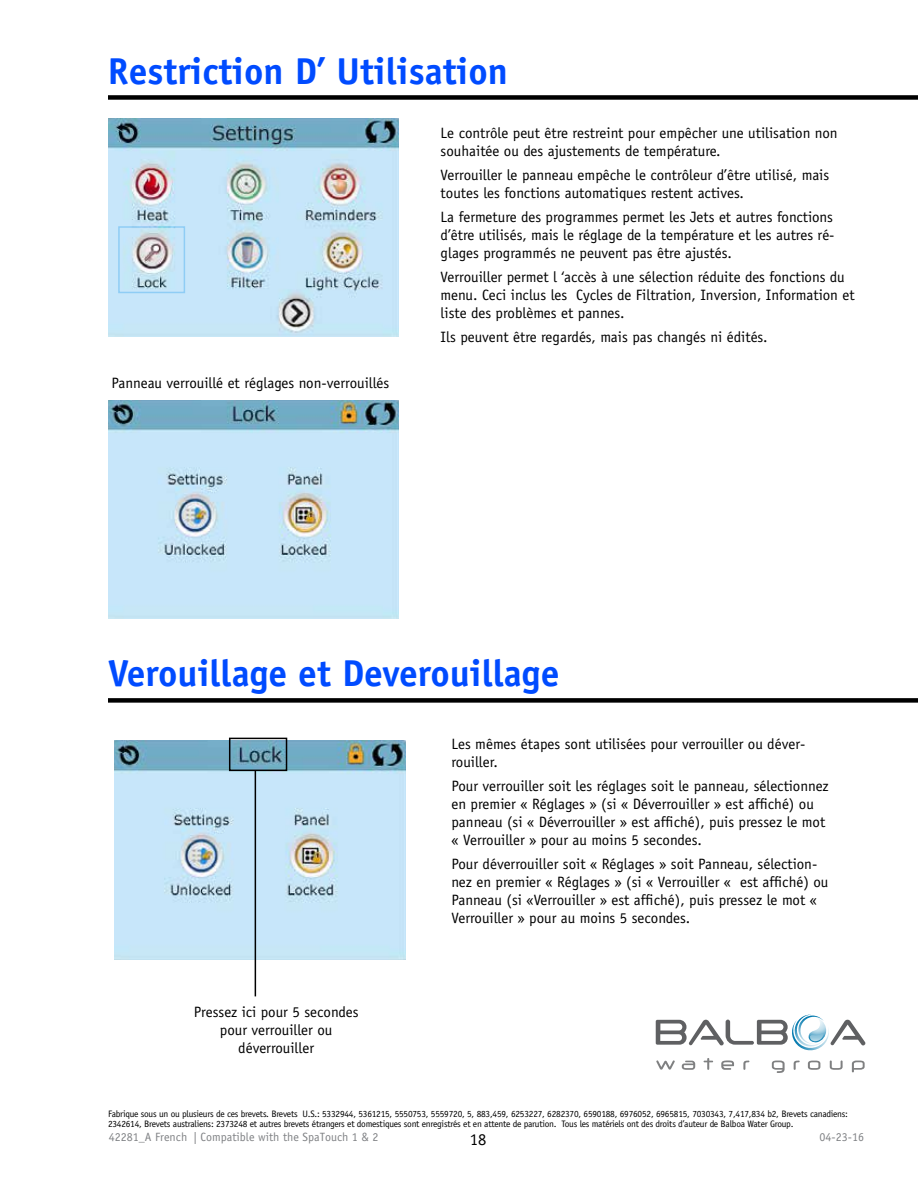
<style>
.page{position:relative;width:918px;height:1188px;background:#fff}
.page>*{position:absolute;margin:0;border:0;box-sizing:border-box;transform-origin:0 0}
.t1{font:700 37.5px "Officina Sans";color:#004bff}
.t2{font:16.5px "Officina Sans";color:#000}
.t3{font:15px/18px "Officina Sans";color:#000}
.t4{font:12px "Officina Sans";color:#808285}
.t5{font:9.3px/10.5px "Officina Sans";letter-spacing:-.025em;color:#000}
</style>
<div class="page">
<svg style="left:656px;top:1060px;width:19px;height:10px"></svg>
<svg style="left:682px;top:1061px;width:13px;height:9px"></svg>
<svg style="left:704px;top:1058px;width:9px;height:12px"></svg>
<svg style="left:721px;top:1060px;width:13px;height:10px"></svg>
<svg style="left:794px;top:1061px;width:6px;height:9px"></svg>
<svg style="left:743px;top:1061px;width:6px;height:9px"></svg>
<svg style="left:808px;top:1061px;width:12px;height:9px"></svg>
<svg style="left:830px;top:1060px;width:13px;height:10px"></svg>
<svg style="left:772px;top:1061px;width:13px;height:12px"></svg>
<svg style="left:852px;top:1061px;width:13px;height:11px"></svg>
<svg style="left:656px;top:1015px;width:209px;height:36px"></svg>
<img style="left:108px;top:118px;width:291px;height:219px">
<img style="left:108px;top:401px;width:291px;height:218px">
<img style="left:114px;top:741px;width:291px;height:218px">
<div style="left:108px;top:95px;width:810px;height:5px;background:#000"></div>
<div style="left:108px;top:698px;width:810px;height:5px;background:#000"></div>
<hr style="left:255px;top:770px;width:1px;height:226px;background:#000">
<div style="left:229px;top:738px;width:58px;height:33px;border:2px solid #000"></div>
<h1 class="t1" style="left:108px;top:47px;width:402px">Restriction D’ Utilisation</h1>
<p class="t3" style="left:112px;top:374px;width:279px">Panneau verrouillé et réglages non-verrouillés</p>
<p class="t3" style="left:441px;top:124px;width:399px">Le contrôle peut être restreint pour empêcher une utilisation non souhaitée ou des ajustements de température.</p>
<p class="t3" style="left:441px;top:166px;width:390px">Verrouiller le panneau empêche le contrôleur d’être utilisé, mais toutes les fonctions automatiques restent actives.</p>
<p class="t3" style="left:441px;top:208px;width:395px;text-align:justify">La fermeture des programmes permet les Jets et autres fonctions d’être utilisés, mais le réglage de la température et les autres ré&shy;glages programmés ne peuvent pas être ajustés.</p>
<p class="t3" style="left:441px;top:268px;width:415px">Verrouiller permet l ‘accès à une sélection réduite des fonctions du menu. Ceci inclus les Cycles de Filtration, Inversion, Information et liste des problèmes et pannes.</p>
<p class="t3" style="left:441px;top:328px;width:329px">Ils peuvent être regardés, mais pas changés ni édités.</p>
<h1 class="t1" style="left:108px;top:650px;width:453px">Verouillage et Deverouillage</h1>
<p class="t3" style="left:194px;top:1003px;width:166px;text-align:center">Pressez ici pour 5 secondes pour verrouiller ou déverrouiller</p>
<p class="t3" style="left:451px;top:735px;width:355px">Les mêmes étapes sont utilisées pour verrouiller ou déver&shy;rouiller.</p>
<p class="t3" style="left:451px;top:777px;width:379px">Pour verrouiller soit les réglages soit le panneau, sélectionnez en premier « Réglages » (si « Déverrouiller » est affiché) ou panneau (si « Déverrouiller » est affiché), puis pressez le mot « Verrouiller » pour au moins 5 secondes.</p>
<p class="t3" style="left:451px;top:855px;width:378px">Pour déverrouiller soit « Réglages » soit Panneau, sélection&shy;nez en premier « Réglages » (si « Verrouiller « est affiché) ou Panneau (si «Verrouiller » est affiché), puis pressez le mot « Verrouiller » pour au moins 5 secondes.</p>
<p class="t5" style="left:108px;top:1109px;width:741px">Fabrique sous un ou plusieurs de ces brevets. Brevets U.S.: 5332944, 5361215, 5550753, 5559720, 5, 883,459, 6253227, 6282370, 6590188, 6976052, 6965815, 7030343, 7,417,834 b2, Brevets canadiens:<br>2342614, Brevets australiens: 2373248 et autres brevets étrangers et domestiques sont enregistrés et en attente de parution. Tous les matériels ont des droits d’auteur de Balboa Water Group.</p>
<p class="t4" style="left:109px;top:1130px;width:271px">42281_A French | Compatible with the SpaTouch 1 &amp; 2</p>
<p class="t2" style="left:470px;top:1129px;width:18px">18</p>
<p class="t4" style="left:820px;top:1130px;width:46px">04-23-16</p>
</div>
